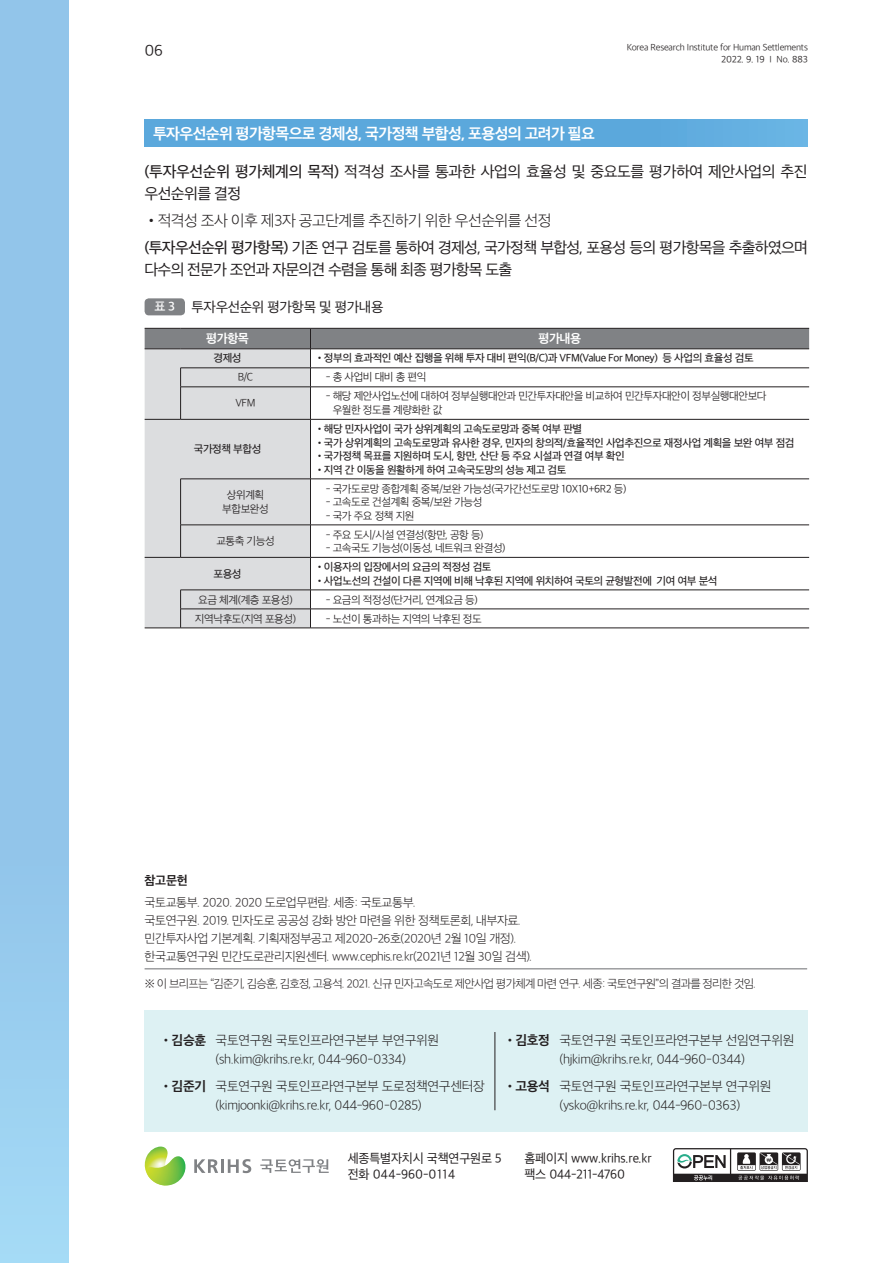
<style>
.page{position:relative;width:893px;height:1263px;background:#fff}
.page>*{position:absolute;margin:0;border:0;box-sizing:border-box;transform-origin:0 0}
.본문{font:15px/22.5px "SD Gothic Neoa d Rg";letter-spacing:-.05em;color:#231f20}
.본문-2{font:15px/22.5px "SD Gothic Neoa d Rg";letter-spacing:-.025em;color:#231f20}
.t1{font:15px "SD Gothic Neoa g Bd";letter-spacing:-.04em;color:#fff}
.본문-3{font:15px "SD Gothic Neoa b Ult Lt";letter-spacing:-.04em;color:#231f20}
.t2{font:15px "SD Gothic Neoa c Lt";color:#231f20}
.t3{font:13.5px "SD Gothic Neoa d Rg";letter-spacing:-.025em;color:#231f20}
.t4{font:12.75px/18.8px "SD Gothic Neoa b Ult Lt";letter-spacing:-.025em;color:#231f20}
.t5{font:12.45px "SD Gothic Neoa d Rg";letter-spacing:-.015em;color:#231f20;scale:.96 1}
.t6{font:12.45px "SD Gothic Neoa d Rg";letter-spacing:.03em;color:#231f20;scale:.96 1}
.t7{font:12px "SD Gothic Neoa b Ult Lt";letter-spacing:-.04em;color:#231f20}
.t8{font:12px "SD Gothic Neoa g Bd";letter-spacing:-.04em;color:#fff}
.t9{font:12px "SD Gothic Neoa g Bd";color:#231f20}
.t10{font:12px "SD Gothic Neoa f Sm";color:#fff}
.t11{font:11.25px "SD Gothic Neoa b Ult Lt";letter-spacing:-.06em;color:#231f20}
.t12{font:10.5px "SD Gothic Neoa e Md";letter-spacing:-.04em;color:#231f20}
.t13{font:10.5px/13.5px "SD Gothic Neoa c Lt";letter-spacing:-.04em;color:#231f20}
.t14{font:9px/12px "SD Gothic Neoa c Lt";letter-spacing:-.025em;color:#231f20;text-align:right}
.s1{font-family:"SD Gothic Neoa e Md"}
.s2{font-family:"SD Gothic Neoa c Lt"}
.s3{font-family:"SD Gothic Neoa g Bd"}
</style>
<div class="page">
<div style="left:0;top:0;width:68px;height:1263px;background:linear-gradient(to bottom,#8ec0e7,#9cd1f0)"></div>
<svg style="left:260px;top:1159px;width:69px;height:14px"></svg>
<svg style="left:194px;top:1159px;width:24px;height:14px"></svg>
<hr style="left:221px;top:1159px;width:3px;height:14px;background:#808285">
<svg style="left:228px;top:1159px;width:23px;height:14px"></svg>
<img style="left:144px;top:1146px;width:24px;height:21px">
<img style="left:145px;top:1156px;width:41px;height:30px">
<svg style="left:673px;top:1148px;width:135px;height:34px"></svg>
<div style="left:145px;top:1010px;width:663px;height:122px;background:#ddf1f3"></div>
<hr style="left:495px;top:1032px;width:1px;height:78px;background:#231f20">
<hr style="left:145px;top:968px;width:662px;height:1px;background:#6c6d70">
<div style="left:145px;top:298px;width:40px;height:17px;background:#808285;border-radius:4px"></div>
<div style="left:145px;top:120px;width:663px;height:27px;background:#5ba8dc"></div>
<div style="left:145px;top:387px;width:165px;height:241px;background:#dcdddf"></div>
<svg style="left:145px;top:328px;width:664px;height:59px"></svg>
<hr style="left:180px;top:387px;width:130px;height:1px;background:#231f20">
<hr style="left:180px;top:387px;width:1px;height:32px;background:#231f20">
<hr style="left:310px;top:387px;width:499px;height:1px;background:#231f20">
<hr style="left:310px;top:387px;width:1px;height:32px;background:#231f20">
<hr style="left:145px;top:419px;width:36px;height:1px;background:#231f20">
<hr style="left:181px;top:419px;width:129px;height:1px;background:#231f20">
<hr style="left:310px;top:419px;width:499px;height:1px;background:#231f20">
<hr style="left:310px;top:419px;width:1px;height:60px;background:#231f20">
<hr style="left:180px;top:479px;width:130px;height:1px;background:#231f20">
<hr style="left:180px;top:479px;width:1px;height:46px;background:#231f20">
<hr style="left:310px;top:479px;width:499px;height:1px;background:#231f20">
<hr style="left:310px;top:479px;width:1px;height:46px;background:#231f20">
<hr style="left:180px;top:525px;width:130px;height:1px;background:#231f20">
<hr style="left:180px;top:525px;width:1px;height:32px;background:#231f20">
<hr style="left:310px;top:525px;width:499px;height:1px;background:#231f20">
<hr style="left:310px;top:525px;width:1px;height:32px;background:#231f20">
<hr style="left:145px;top:557px;width:36px;height:1px;background:#231f20">
<hr style="left:181px;top:557px;width:129px;height:1px;background:#231f20">
<hr style="left:310px;top:557px;width:499px;height:1px;background:#231f20">
<hr style="left:310px;top:557px;width:1px;height:33px;background:#231f20">
<hr style="left:145px;top:628px;width:36px;height:1px;background:#231f20">
<hr style="left:180px;top:590px;width:130px;height:1px;background:#231f20">
<hr style="left:310px;top:590px;width:499px;height:1px;background:#231f20">
<hr style="left:180px;top:609px;width:130px;height:1px;background:#231f20">
<svg style="left:180px;top:590px;width:1px;height:38px"></svg>
<hr style="left:310px;top:609px;width:499px;height:1px;background:#231f20">
<svg style="left:310px;top:591px;width:1px;height:37px"></svg>
<hr style="left:181px;top:628px;width:129px;height:1px;background:#231f20">
<hr style="left:310px;top:628px;width:499px;height:1px;background:#231f20">
<p class="t2" style="left:145px;top:43px;width:20px">06</p>
<p class="t14" style="left:627px;top:41px;width:183px">Korea Research Institute for Human Settlements<br>2022. 9. 19 I No. 883</p>
<p class="t1" style="left:153px;top:126px;width:443px">투자우선순위 평가항목으로 경제성, 국가정책 부합성, 포용성의 고려가 필요</p>
<p class="본문-2" style="left:145px;top:160px;width:665px"><span class="s1">(투자우선순위 평가체계의 목적)</span> 적격성 조사를 통과한 사업의 효율성 및 중요도를 평가하여 제안사업의 추진 우선순위를 결정</p>
<p class="본문-3" style="left:145px;top:213px;width:408px">•적격성 조사 이후 제3자 공고단계를 추진하기 위한 우선순위를 선정</p>
<p class="본문" style="left:145px;top:236px;width:665px"><span class="s1">(투자우선순위 평가항목)</span> 기존 연구 검토를 통하여 경제성, 국가정책 부합성, 포용성 등의 평가항목을 추출하였으며 다수의 전문가 조언과 자문의견 수렴을 통해 최종 평가항목 도출</p>
<p class="t10" style="left:154px;top:301px;width:22px">표 3</p>
<p class="t3" style="left:192px;top:300px;width:193px">투자우선순위 평가항목 및 평가내용</p>
<p class="t8" style="left:206px;top:333px;width:44px">평가항목</p>
<p class="t8" style="left:538px;top:333px;width:44px">평가내용</p>
<p class="t12" style="left:213px;top:353px;width:30px">경제성</p>
<p class="t12" style="left:315px;top:353px;width:440px"><span class="s2">•</span>정부의 효과적인 예산 집행을 위해 투자 대비 편익(B/C)과 VFM(Value For Money) 등 사업의 효율성 검토</p>
<p class="t13" style="left:238px;top:371px;width:17px">B/C</p>
<p class="t13" style="left:326px;top:371px;width:102px">- 총 사업비 대비 총 편익</p>
<p class="t13" style="left:235px;top:396px;width:22px">VFM</p>
<p class="t13" style="left:333px;top:390px;width:435px;text-indent:-7px">- 해당 제안사업노선에 대하여 정부실행대안과 민간투자대안을 비교하여 민간투자대안이 정부실행대안보다 우월한 정도를 계량화한 값</p>
<p class="t12" style="left:194px;top:444px;width:69px">국가정책 부합성</p>
<p class="t12" style="left:315px;top:424px;width:269px"><span class="s2">•</span>해당 민자사업이 국가 상위계획의 고속도로망과 중복 여부 판별</p>
<p class="t12" style="left:315px;top:437px;width:481px"><span class="s2">•</span>국가 상위계획의 고속도로망과 유사한 경우, 민자의 창의적/효율적인 사업추진으로 재정사업 계획을 보완 여부 점검</p>
<p class="t12" style="left:315px;top:451px;width:311px"><span class="s2">•</span>국가정책 목표를 지원하며 도시, 항만, 산단 등 주요 시설과 연결 여부 확인</p>
<p class="t12" style="left:315px;top:464px;width:253px"><span class="s2">•</span>지역 간 이동을 원활하게 하여 고속국도망의 성능 제고 검토</p>
<p class="t13" style="left:227px;top:488px;width:39px">상위계획</p>
<p class="t13" style="left:222px;top:502px;width:48px">부합보완성</p>
<p class="t13" style="left:216px;top:534px;width:60px">교통축 기능성</p>
<p class="t12" style="left:213px;top:568px;width:30px">포용성</p>
<p class="t13" style="left:326px;top:482px;width:302px">- 국가도로망 종합계획 중복/보완 가능성(국가간선도로망 10X10+6R2 등)</p>
<p class="t13" style="left:326px;top:495px;width:158px">- 고속도로 건설계획 중복/보완 가능성</p>
<p class="t13" style="left:326px;top:509px;width:90px">- 국가 주요 정책 지원</p>
<p class="t13" style="left:326px;top:528px;width:159px">- 주요 도시/시설 연결성(항만, 공항 등)</p>
<p class="t13" style="left:326px;top:541px;width:181px">- 고속국도 기능성(이동성, 네트워크 완결성)</p>
<p class="t12" style="left:315px;top:562px;width:178px"><span class="s2">•</span>이용자의 입장에서의 요금의 적정성 검토</p>
<p class="t12" style="left:315px;top:575px;width:404px"><span class="s2">•</span>사업노선의 건설이 다른 지역에 비해 낙후된 지역에 위치하여 국토의 균형발전에 기여 여부 분석</p>
<p class="t13" style="left:198px;top:593px;width:96px">요금 체계(계층 포용성)</p>
<p class="t13" style="left:326px;top:593px;width:154px">- 요금의 적정성(단거리, 연계요금 등)</p>
<p class="t13" style="left:195px;top:612px;width:103px">지역낙후도(지역 포용성)</p>
<p class="t13" style="left:326px;top:612px;width:158px">- 노선이 통과하는 지역의 낙후된 정도</p>
<p class="t9" style="left:145px;top:874px;width:45px">참고문헌</p>
<p class="t7" style="left:145px;top:897px;width:273px">국토교통부. 2020. 2020 도로업무편람. 세종: 국토교통부.</p>
<p class="t7" style="left:145px;top:915px;width:378px">국토연구원. 2019. 민자도로 공공성 강화 방안 마련을 위한 정책토론회, 내부자료.</p>
<p class="t7" style="left:145px;top:933px;width:373px">민간투자사업 기본계획. 기획재정부공고 제2020-26호(2020년 2월 10일 개정).</p>
<p class="t7" style="left:145px;top:951px;width:389px">한국교통연구원 민간도로관리지원센터. www.cephis.re.kr(2021년 12월 30일 검색).</p>
<p class="t11" style="left:145px;top:978px;width:613px">※ 이 브리프는 “김준기, 김승훈, 김호정, 고용석. 2021. 신규 민자고속도로 제안사업 평가체계 마련 연구. 세종: 국토연구원”의 결과를 정리한 것임.</p>
<p class="t4" style="left:216px;top:1031px;width:225px;text-indent:-55px"><span class="s3">•김승훈</span> 국토연구원 국토인프라연구본부 부연구위원 (sh.kim@krihs.re.kr, 044-960-0334)</p>
<p class="t4" style="left:216px;top:1077px;width:271px;text-indent:-55px"><span class="s3">•김준기</span> 국토연구원 국토인프라연구본부 도로정책연구센터장 (kimjoonki@krihs.re.kr, 044-960-0285)</p>
<p class="t4" style="left:504px;top:1031px;width:292px;text-align:center"><span class="s3">•김호정</span> 국토연구원 국토인프라연구본부 선임연구위원 (hjkim@krihs.re.kr, 044-960-0344)</p>
<p class="t4" style="left:559px;top:1077px;width:214px;text-indent:-55px"><span class="s3">•고용석</span> 국토연구원 국토인프라연구본부 연구위원 (ysko@krihs.re.kr, 044-960-0363)</p>
<p class="t5" style="left:348px;top:1152px;width:162px">세종특별자치시 국책연구원로 5</p>
<p class="t6" style="left:348px;top:1168px;width:113px">전화 044-960-0114</p>
<p class="t5" style="left:524px;top:1152px;width:134px">홈페이지 www.krihs.re.kr</p>
<p class="t5" style="left:524px;top:1168px;width:106px">팩스 044-211-4760</p>
</div>
